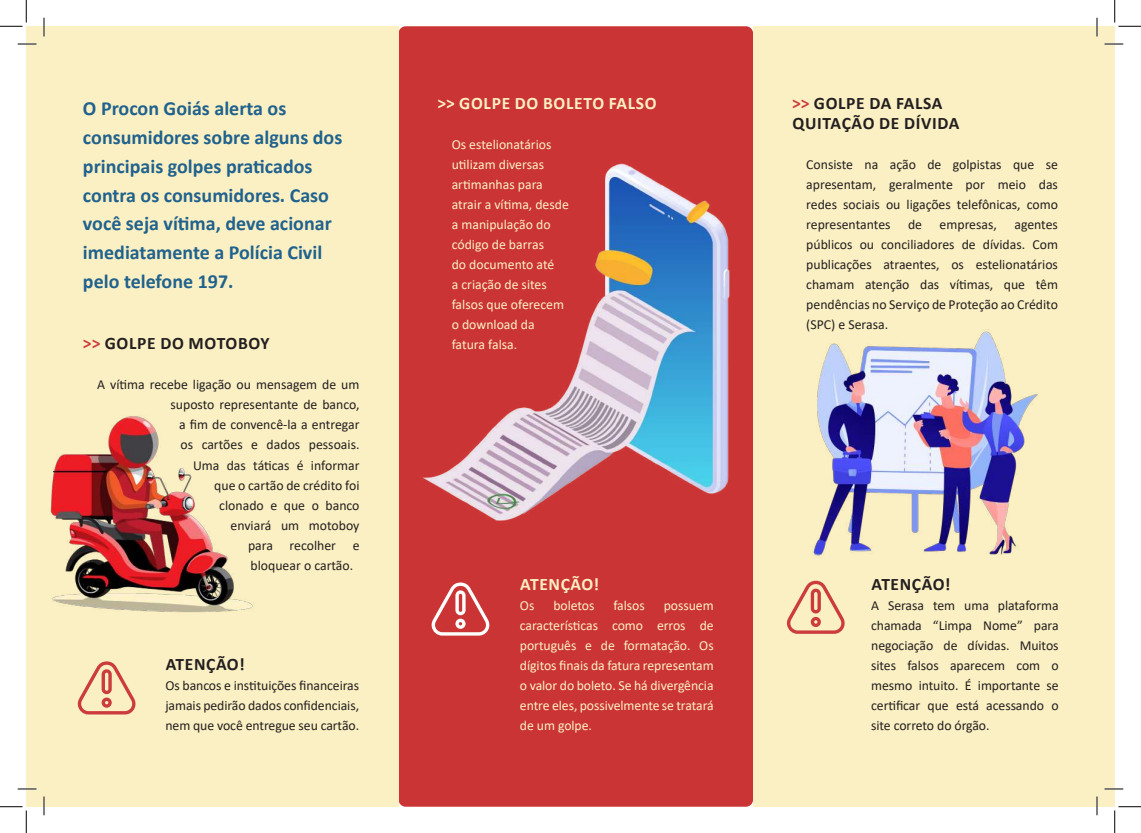
<style>
.page{position:relative;width:1141px;height:833px;background:#fff}
.page>*{position:absolute;margin:0;border:0;box-sizing:border-box;transform-origin:0 0}
.t1{font:700 20px/28.8px "Calibri";color:#20628d}
.t2{font:700 17.5px/20px "Calibri";letter-spacing:.04em;color:#231f20}
.t3{font:700 17.5px "Calibri";letter-spacing:.04em;color:#fbf0c3}
.t4{font:13.75px/20px "Calibri";color:#231f20;text-align:justify}
.t5{font:13.75px/20px "Calibri";color:#fbf0c3;text-align:justify}
.s1{color:#cc3c3f}
</style>
<div class="page">
<div style="left:398px;top:26px;width:355px;height:780px;background:#cb3434;border-radius:7px"></div>
<div style="left:26px;top:26px;width:372px;height:780px;background:#fbf0c3"></div>
<div style="left:753px;top:26px;width:361px;height:780px;background:#fbf0c3"></div>
<img style="left:50px;top:416px;width:203px;height:196px">
<img style="left:422px;top:163px;width:308px;height:358px">
<img style="left:813px;top:330px;width:225px;height:226px">
<svg style="left:78px;top:661px;width:57px;height:53px"></svg>
<svg style="left:431px;top:582px;width:58px;height:53px"></svg>
<svg style="left:786px;top:580px;width:58px;height:53px"></svg>
<svg style="left:18px;top:43px;width:18px;height:2px"></svg>
<svg style="left:1104px;top:43px;width:19px;height:2px"></svg>
<svg style="left:18px;top:788px;width:18px;height:1px"></svg>
<svg style="left:1104px;top:787px;width:19px;height:2px"></svg>
<svg style="left:43px;top:18px;width:2px;height:18px"></svg>
<svg style="left:43px;top:796px;width:2px;height:18px"></svg>
<svg style="left:1096px;top:18px;width:1px;height:18px"></svg>
<svg style="left:1096px;top:796px;width:1px;height:18px"></svg>
<svg style="left:0;top:0;width:27px;height:27px"></svg>
<svg style="left:0;top:806px;width:27px;height:26px"></svg>
<svg style="left:1114px;top:0;width:26px;height:27px"></svg>
<svg style="left:1114px;top:806px;width:26px;height:26px"></svg>
<h1 class="t1" style="left:83px;top:94px;width:261px">O Procon Goiás alerta os consumidores sobre alguns dos principais golpes praticados contra os consumidores. Caso você seja vítima, deve acionar imediatamente a Polícia Civil pelo telefone 197.</h1>
<p class="t2" style="left:83px;top:333px;width:188px"><span class="s1">&gt;&gt;</span> GOLPE DO MOTOBOY</p>
<p class="t4" style="left:97px;top:374px;width:264px">A vítima recebe ligação ou mensagem de um</p>
<p class="t4" style="left:170px;top:394px;width:190px">suposto representante de banco,</p>
<p class="t4" style="left:179px;top:414px;width:182px">a fim de convencê-la a entregar</p>
<p class="t4" style="left:180px;top:434px;width:180px">os cartões e dados pessoais.</p>
<p class="t4" style="left:193px;top:454px;width:168px">Uma das táticas é informar</p>
<p class="t4" style="left:214px;top:474px;width:147px">que o cartão de crédito foi</p>
<p class="t4" style="left:219px;top:494px;width:142px">clonado e que o banco</p>
<p class="t4" style="left:230px;top:514px;width:130px">enviará um motoboy</p>
<p class="t4" style="left:248px;top:534px;width:113px">para recolher e</p>
<p class="t4" style="left:250px;top:554px;width:104px">bloquear o cartão.</p>
<p class="t2" style="left:166px;top:653px;width:80px">ATENÇÃO!</p>
<p class="t4" style="left:165px;top:674px;width:195px">Os bancos e instituições financeiras jamais pedirão dados confidenciais, nem que você entregue seu cartão.</p>
<p class="t3" style="left:437px;top:91px;width:221px">&gt;&gt; GOLPE DO BOLETO FALSO</p>
<p class="t5" style="left:451px;top:134px;width:119px;text-align:left">Os estelionatários utilizam diversas artimanhas para atrair a vítima, desde a manipulação do código de barras<br>do documento até<br>a criação de sites falsos que oferecem o download da fatura falsa.</p>
<p class="t3" style="left:520px;top:571px;width:80px">ATENÇÃO!</p>
<p class="t5" style="left:520px;top:594px;width:16px">Os</p>
<p class="t5" style="left:553px;top:594px;width:43px">boletos</p>
<p class="t5" style="left:613px;top:594px;width:33px">falsos</p>
<p class="t5" style="left:520px;top:594px;width:195px;text-indent:144px">possuem características como erros de português e de formatação. Os dígitos finais da fatura representam o valor do boleto. Se há divergência entre eles, possivelmente se tratará de um golpe.</p>
<p class="t2" style="left:792px;top:93px;width:169px"><span class="s1">&gt;&gt;</span> GOLPE DA FALSA<br>QUITAÇÃO DE DÍVIDA</p>
<p class="t4" style="left:806px;top:154px;width:253px">Consiste na ação de golpistas que se apresentam, geralmente por meio das redes sociais ou ligações telefônicas, como representantes</p>
<p class="t4" style="left:908px;top:214px;width:16px">de</p>
<p class="t4" style="left:939px;top:214px;width:59px">empresas,</p>
<p class="t4" style="left:806px;top:214px;width:253px;text-indent:208px">agentes públicos ou conciliadores de dívidas. Com publicações atraentes, os estelionatários chamam atenção das vítimas, que têm pendências no Serviço de Proteção ao Crédito (SPC) e Serasa.</p>
<p class="t2" style="left:871px;top:573px;width:80px">ATENÇÃO!</p>
<p class="t4" style="left:871px;top:594px;width:189px">A Serasa tem uma plataforma chamada “Limpa Nome” para negociação de dívidas. Muitos sites falsos aparecem com o mesmo intuito. É importante se certificar que está acessando o site correto do órgão.</p>
</div>
